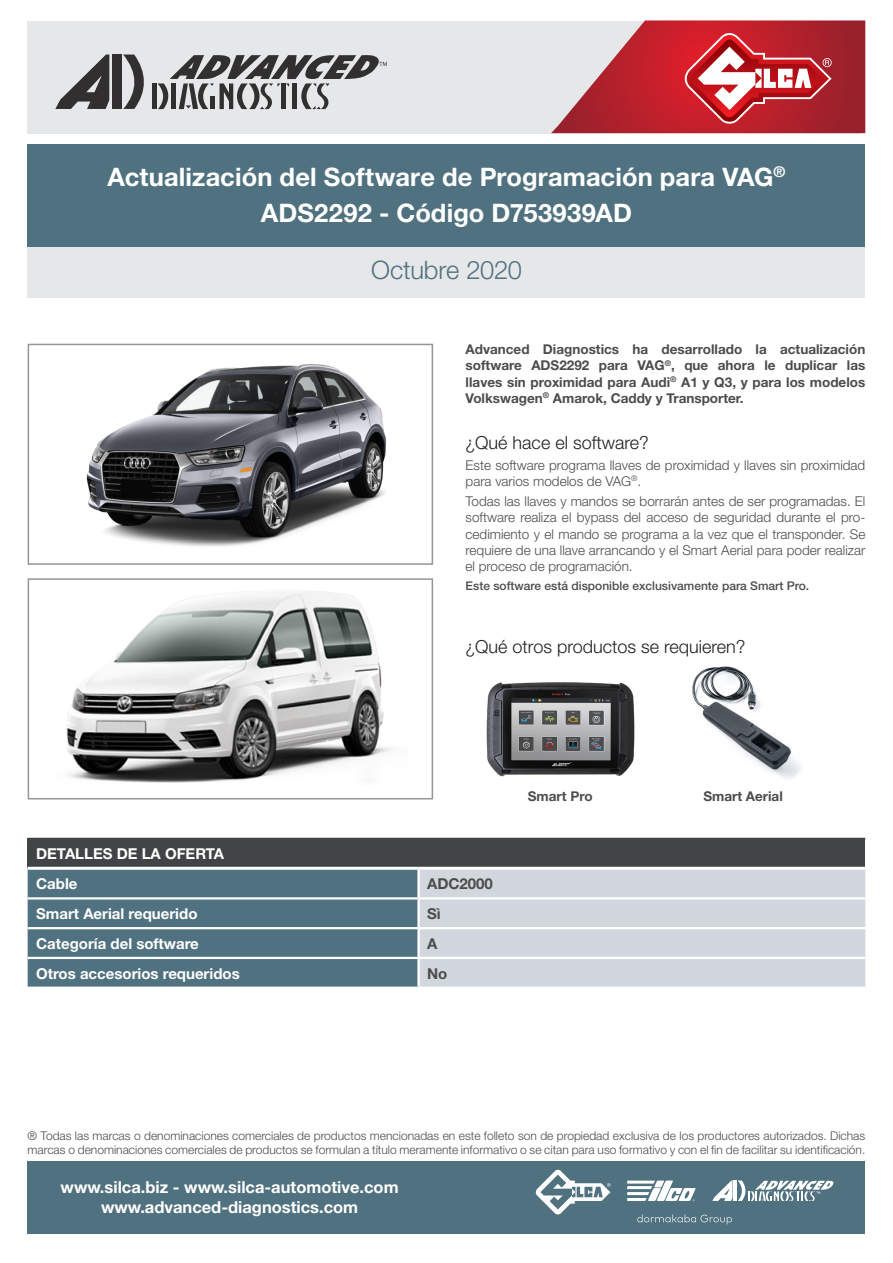
<style>
.page{position:relative;width:893px;height:1263px;background:#fff}
.page>*{position:absolute;margin:0;border:0;box-sizing:border-box;transform-origin:0 0}
.t1{font:700 25.5px/36px "Helvetica Neue";letter-spacing:.005em;color:#fff;text-align:center}
.t2{font:300 25.5px "Helvetica Neue";letter-spacing:-.01em;color:#50717f}
.t3{font:300 18px "Helvetica Neue";color:#231f20}
.t4{font:700 16.5px/19.8px "Helvetica Neue LT Std";color:#fff;text-align:center}
.t5{font:700 15px "Helvetica Neue";color:#fff}
.t6{font:700 15px "Helvetica Neue LT Std";color:#fff}
.t7{font:700 15px "Helvetica Neue";color:#4b4c4d}
.t8{font:300 13.5px/16.2px "Helvetica Neue";color:#4b4c4d}
.t9{font:700 13.5px/16.2px "Helvetica Neue";color:#4b4c4d;text-align:justify}
.t10{font:700 13.5px "Helvetica Neue LT Std";color:#4b4c4d}
.t11{font:300 12px/14.4px "Helvetica Neue LT Std";color:#4b4c4d}
.t12{font:500 12px "Helvetica Neue";color:#4b4c4d}
</style>
<div class="page">
<div style="left:28px;top:21px;width:833px;height:113px;background:#e6e7e9"></div>
<svg style="left:551px;top:20px;width:314px;height:113px"></svg>
<svg style="left:55px;top:55px;width:54px;height:54px"></svg>
<div style="left:112px;top:55px;width:10px;height:54px;background:#312f30"></div>
<svg style="left:123px;top:55px;width:21px;height:54px"></svg>
<div style="left:152px;top:83px;width:5px;height:26px;background:#312f30"></div>
<svg style="left:158px;top:55px;width:229px;height:54px"></svg>
<div style="left:28px;top:1161px;width:837px;height:72px;background:#50717f"></div>
<svg style="left:637px;top:1214px;width:95px;height:10px"></svg>
<svg style="left:627px;top:1180px;width:69px;height:21px"></svg>
<svg style="left:712px;top:1180px;width:20px;height:21px"></svg>
<hr style="left:733px;top:1180px;width:4px;height:21px;background:#fff">
<svg style="left:738px;top:1180px;width:96px;height:21px"></svg>
<svg style="left:535px;top:1169px;width:76px;height:45px"></svg>
<div style="left:28px;top:247px;width:837px;height:51px;background:#e6e7e9"></div>
<div style="left:28px;top:145px;width:837px;height:102px;background:#50717f"></div>
<img style="left:66px;top:590px;width:326px;height:193px">
<div style="left:28px;top:578px;width:405px;height:221px;border:2px solid #939598"></div>
<img style="left:86px;top:364px;width:300px;height:183px">
<div style="left:28px;top:344px;width:405px;height:221px;border:2px solid #939598"></div>
<img style="left:486px;top:682px;width:149px;height:95px">
<img style="left:692px;top:666px;width:109px;height:113px">
<div style="left:28px;top:838px;width:837px;height:30px;background:#414445"></div>
<div style="left:28px;top:870px;width:389px;height:116px;background:#50717f"></div>
<div style="left:420px;top:870px;width:445px;height:116px;background:#d1d7dc"></div>
<hr style="left:28px;top:867px;width:391px;height:3px;background:#fff">
<hr style="left:419px;top:867px;width:446px;height:3px;background:#fff">
<hr style="left:28px;top:897px;width:391px;height:2px;background:#fff">
<hr style="left:419px;top:897px;width:446px;height:2px;background:#fff">
<hr style="left:28px;top:927px;width:391px;height:2px;background:#fff">
<hr style="left:419px;top:927px;width:446px;height:2px;background:#fff">
<hr style="left:28px;top:957px;width:391px;height:2px;background:#fff">
<hr style="left:419px;top:957px;width:446px;height:2px;background:#fff">
<h1 class="t1" style="left:108px;top:158px;width:679px">Actualización del Software de Programación para VAG<sup>®<br></sup>ADS2292 - Código D753939AD</h1>
<h1 class="t2" style="left:371px;top:255px;width:152px">Octubre 2020</h1>
<p class="t9" style="left:466px;top:341px;width:401px">Advanced Diagnostics ha desarrollado la actualización software ADS2292 para VAG<sup>®</sup>, que ahora le duplicar las llaves sin proximidad para Audi<sup>®</sup> A1 y Q3, y para los modelos Volkswagen<sup>®</sup> Amarok, Caddy y Transporter.</p>
<h2 class="t3" style="left:466px;top:432px;width:185px">¿Qué hace el software?</h2>
<p class="t8" style="left:466px;top:456px;width:401px">Este software programa llaves de proximidad y llaves sin proximidad para varios modelos de VAG<sup>®</sup>.</p>
<p class="t8" style="left:466px;top:493px;width:401px;text-align:justify">Todas las llaves y mandos se borrarán antes de ser programadas. El software realiza el bypass del acceso de seguridad durante el pro&shy;cedimiento y el mando se programa a la vez que el transponder. Se requiere de una llave arrancando y el Smart Aerial para poder realizar el proceso de programación.</p>
<p class="t12" style="left:466px;top:578px;width:345px">Este software está disponible exclusivamente para Smart Pro.</p>
<h2 class="t3" style="left:466px;top:636px;width:281px">¿Qué otros productos se requieren?</h2>
<p class="t6" style="left:36px;top:844px;width:190px">DETALLES DE LA OFERTA</p>
<p class="t5" style="left:36px;top:875px;width:43px">Cable</p>
<p class="t7" style="left:427px;top:875px;width:67px">ADC2000</p>
<p class="t5" style="left:36px;top:904px;width:163px">Smart Aerial requerido</p>
<p class="t7" style="left:427px;top:904px;width:15px">Sì</p>
<p class="t5" style="left:36px;top:934px;width:164px">Categoría del software</p>
<p class="t7" style="left:427px;top:934px;width:12px">A</p>
<p class="t5" style="left:36px;top:964px;width:205px">Otros accesorios requeridos</p>
<p class="t7" style="left:427px;top:964px;width:22px">No</p>
<p class="t10" style="left:528px;top:787px;width:66px">Smart Pro</p>
<p class="t10" style="left:703px;top:787px;width:81px">Smart Aerial</p>
<p class="t11" style="left:28px;top:1128px;width:839px">® Todas las marcas o denominaciones comerciales de productos mencionadas en este folleto son de propiedad exclusiva de los productores autorizados. Dichas marcas o denominaciones comerciales de productos se formulan a título meramente informativo o se citan para uso formativo y con el fin de facilitar su identificación.</p>
<p class="t4" style="left:61px;top:1176px;width:340px">www.silca.biz - www.silca-automotive.com www.advanced-diagnostics.com</p>
</div>
